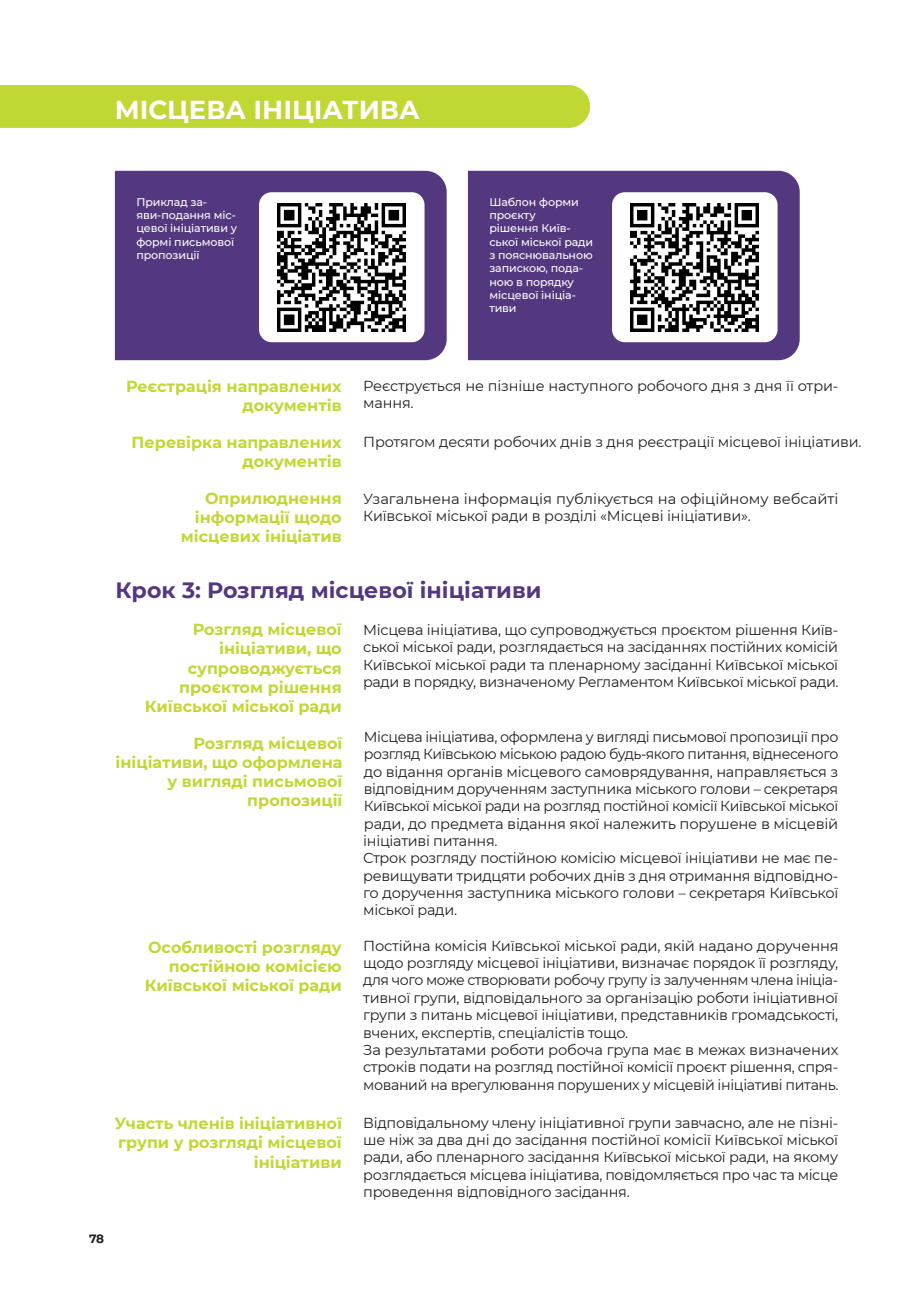
<style>
.page{position:relative;width:915px;height:1306px;background:#fff}
.page>*{position:absolute;margin:0;border:0;box-sizing:border-box;transform-origin:0 0}
.колонтекст{font:700 25.8px "Montserrat";color:#fff}
.Подзаг_1{font:700 22.2px "Montserrat";color:#533880}
.подзаг_2{font:700 16.05px/19.2px "Montserrat";color:#c1d733;text-align:right}
.основной_текст{font:14.4px/17.4px "Montserrat";letter-spacing:-.02em;color:#231f20;text-align:justify}
.t1{font:700 12px "Montserrat";color:#231f20}
.текст_QR{font:500 11.1px/13.4px "Montserrat";letter-spacing:-.01em;color:#fff}
</style>
<div class="page">
<div style="left:0;top:85px;width:590px;height:43px;background:#c1d733"></div>
<div style="left:115px;top:171px;width:331px;height:189px;background:#533880"></div>
<div style="left:468px;top:171px;width:331px;height:189px;background:#533880"></div>
<div style="left:259px;top:192px;width:165px;height:150px;background:#fff;border-radius:13px"></div>
<img style="left:278px;top:203px;width:127px;height:128px">
<div style="left:611px;top:192px;width:166px;height:150px;background:#fff;border-radius:13px"></div>
<img style="left:630px;top:203px;width:128px;height:128px">
<p class="колонтекст" style="left:115px;top:91px;width:306px">МІСЦЕВА ІНІЦІАТИВА</p>
<p class="текст_QR" style="left:136px;top:195px;width:102px">Приклад за&shy;яви-подання міс&shy;цевої ініціативи у формі письмової пропозиції</p>
<p class="текст_QR" style="left:489px;top:195px;width:91px">Шаблон форми проєкту</p>
<p class="текст_QR" style="left:489px;top:221px;width:105px">рішення Київ&shy;ської міської ради з пояснювальною запискою, пода&shy;ною в порядку місцевої ініціа&shy;тиви</p>
<p class="подзаг_2" style="left:126px;top:376px;width:217px">Реєстрація направлених документів</p>
<p class="подзаг_2" style="left:132px;top:432px;width:211px">Перевірка направлених документів</p>
<p class="подзаг_2" style="left:181px;top:488px;width:162px">Оприлюднення інформації щодо місцевих ініціатив</p>
<p class="основной_текст" style="left:363px;top:376px;width:476px">Реєструється не пізніше наступного робочого дня з дня її отри&shy;мання.</p>
<p class="основной_текст" style="left:363px;top:432px;width:500px">Протягом десяти робочих днів з дня реєстрації місцевої ініціативи.</p>
<p class="основной_текст" style="left:363px;top:489px;width:476px">Узагальнена інформація публікується на офіційному вебсайті<br>Київської міської ради в розділі «Місцеві ініціативи».</p>
<p class="Подзаг_1" style="left:115px;top:574px;width:427px">Крок 3: Розгляд місцевої ініціативи</p>
<p class="подзаг_2" style="left:145px;top:619px;width:198px">Розгляд місцевої ініціативи, що супроводжується проєктом рішення<br>Київської міської ради</p>
<p class="подзаг_2" style="left:115px;top:732px;width:228px">Розгляд місцевої ініціативи, що оформлена у вигляді письмової пропозиції</p>
<p class="основной_текст" style="left:363px;top:620px;width:476px">Місцева ініціатива, що супроводжується проєктом рішення Київ&shy;ської міської ради, розглядається на засіданнях постійних комісій Київської міської ради та пленарному засіданні Київської міської ради в порядку, визначеному Регламентом Київської міської ради.</p>
<p class="основной_текст" style="left:363px;top:727px;width:476px">Місцева ініціатива, оформлена у вигляді письмової пропозиції про розгляд Київською міською радою будь-якого питання, віднесеного до відання органів місцевого самоврядування, направляється з відповідним дорученням заступника міського голови – секретаря Київської міської ради на розгляд постійної комісії Київської міської ради, до предмета відання якої належить порушене в місцевій ініціативі питання.</p>
<p class="основной_текст" style="left:363px;top:849px;width:476px">Строк розгляду постійною комісію місцевої ініціативи не має пе&shy;ревищувати тридцяти робочих днів з дня отримання відповідно&shy;го доручення заступника міського голови – секретаря Київської міської ради.</p>
<p class="основной_текст" style="left:363px;top:936px;width:476px">Постійна комісія Київської міської ради, якій надано доручення щодо розгляду місцевої ініціативи, визначає порядок її розгляду, для чого може створювати робочу групу із залученням члена ініціа&shy;тивної групи, відповідального за організацію роботи ініціативної групи з питань місцевої ініціативи, представників громадськості, вчених, експертів, спеціалістів тощо.</p>
<p class="основной_текст" style="left:363px;top:1040px;width:476px">За результатами роботи робоча група має в межах визначених строків подати на розгляд постійної комісії проєкт рішення, спря&shy;мований на врегулювання порушених у місцевій ініціативі питань.</p>
<p class="подзаг_2" style="left:145px;top:937px;width:198px">Особливості розгляду постійною комісією<br>Київської міської ради</p>
<p class="подзаг_2" style="left:115px;top:1113px;width:228px">Участь членів ініціативної групи у розгляді місцевої ініціативи</p>
<p class="основной_текст" style="left:363px;top:1113px;width:476px">Відповідальному члену ініціативної групи завчасно, але не пізні&shy;ше ніж за два дні до засідання постійної комісії Київської міської ради, або пленарного засідання Київської міської ради, на якому розглядається місцева ініціатива, повідомляється про час та місце проведення відповідного засідання.</p>
<p class="t1" style="left:89px;top:1230px;width:17px">78</p>
</div>
